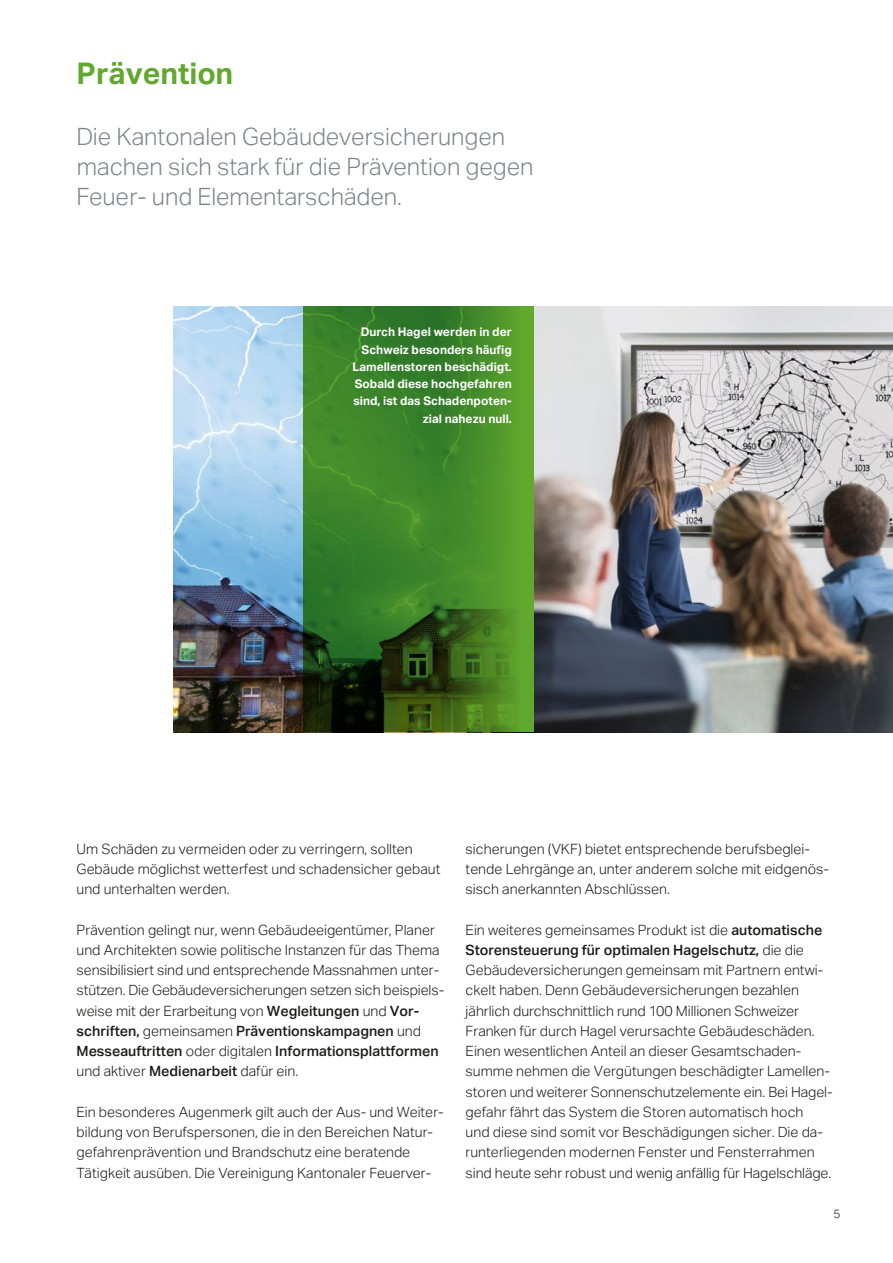
<style>
.page{position:relative;width:893px;height:1263px;background:#fff}
.page>*{position:absolute;margin:0;border:0;box-sizing:border-box;transform-origin:0 0}
.t1{font:700 30px "Aktiv Grotesk";color:#61a82f}
.t2{font:300 24px/30px "Aktiv Grotesk";letter-spacing:-.005em;color:#7c868c}
.t3{font:300 14.25px/20.2px "Aktiv Grotesk";color:#1a1a18}
.t4{font:700 12px/17.2px "Aktiv Grotesk";color:#fff;text-align:right}
.t5{font:300 12px "Aktiv Grotesk";color:#1a1a18}
.s1{font-weight:500}
</style>
<div class="page">
<img style="left:174px;top:307px;width:719px;height:425px">
<svg style="left:304px;top:307px;width:85px;height:425px;background:#306e23"></svg>
<svg style="left:389px;top:307px;width:144px;height:425px;background:#438226"></svg>
<h1 class="t1" style="left:77px;top:55px;width:158px">Prävention</h1>
<h2 class="t2" style="left:77px;top:121px;width:458px">Die Kantonalen Gebäudeversicherungen machen sich stark für die Prävention gegen<br>Feuer- und Elementarschäden.</h2>
<p class="t4" style="left:352px;top:323px;width:161px">Durch Hagel werden in der<br>Schweiz besonders häufig<br>Lamellenstoren beschädigt.<br>Sobald diese hochgefahren sind, ist das Schadenpoten&shy;zial nahezu null.</p>
<p class="t3" style="left:77px;top:838px;width:365px">Um Schäden zu vermeiden oder zu verringern, sollten<br>Gebäude möglichst wetterfest und schadensicher gebaut und unterhalten werden.</p>
<p class="t3" style="left:77px;top:919px;width:369px">Prävention gelingt nur, wenn Gebäudeeigentümer, Planer und Architekten sowie politische Instanzen für das Thema sensibilisiert sind und entsprechende Massnahmen unter&shy;stützen. Die Gebäudeversicherungen setzen sich beispiels&shy;weise mit der Erarbeitung von <span class="s1">Wegleitungen</span> und <span class="s1">Vor&shy;schriften,</span> gemeinsamen <span class="s1">Präventionskampagnen</span> und <span class="s1">Messeauftritten</span> oder digitalen <span class="s1">Informationsplattformen </span>und aktiver <span class="s1">Medienarbeit</span> dafür ein.</p>
<p class="t3" style="left:77px;top:1102px;width:369px">Ein besonderes Augenmerk gilt auch der Aus- und Weiter&shy;bildung von Berufspersonen, die in den Bereichen Natur&shy;gefahrenprävention und Brandschutz eine beratende Tätigkeit ausüben. Die Vereinigung Kantonaler Feuerver-</p>
<p class="t3" style="left:466px;top:838px;width:365px">sicherungen (VKF) bietet entsprechende berufsbeglei&shy;tende Lehrgänge an, unter anderem solche mit eidgenös&shy;sisch anerkannten Abschlüssen.</p>
<p class="t3" style="left:466px;top:919px;width:369px">Ein weiteres gemeinsames Produkt ist die <span class="s1">automatische Storensteuerung für optimalen Hagelschutz,</span> die die Gebäudeversicherungen gemeinsam mit Partnern entwi&shy;ckelt haben. Denn Gebäudeversicherungen bezahlen jährlich durchschnittlich rund 100 Millionen Schweizer Franken für durch Hagel verursachte Gebäudeschäden.<br>Einen wesentlichen Anteil an dieser Gesamtschaden&shy;summe nehmen die Vergütungen beschädigter Lamellen&shy;storen und weiterer Sonnenschutzelemente ein. Bei Hagel&shy;gefahr fährt das System die Storen automatisch hoch<br>und diese sind somit vor Beschädigungen sicher. Die da&shy;runterliegenden modernen Fenster und Fensterrahmen sind heute sehr robust und wenig anfällig für Hagelschläge.</p>
<p class="t5" style="left:833px;top:1207px;width:9px">5</p>
</div>
